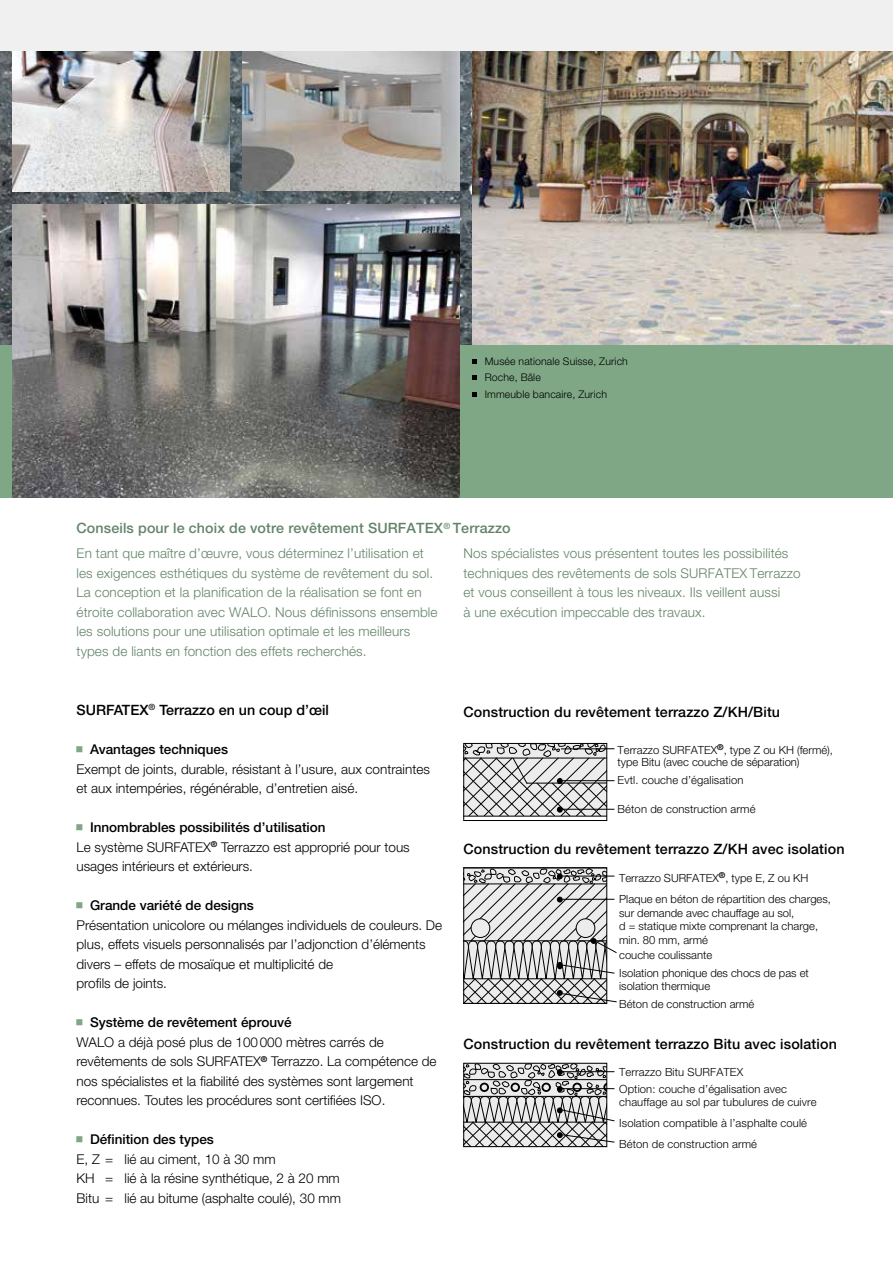
<style>
.page{position:relative;width:893px;height:1263px;background:#fff}
.page>*{position:absolute;margin:0;border:0;box-sizing:border-box;transform-origin:0 0}
.t1{font:500 14.25px "Helvetica Neue LT Std";letter-spacing:.01em;color:#000}
.t2{font:500 14.25px "Helvetica Neue LT Std";letter-spacing:.01em;color:#638469}
.t3{font:300 13.5px/19.5px "Helvetica Neue LT Std";color:#000}
.t4{font:300 13.5px/19.5px "Helvetica Neue LT Std";letter-spacing:.01em;color:#638469}
.t5{font:500 13.5px "Helvetica Neue LT Std";color:#000}
.t6{font:300 11.25px/21px "Helvetica Neue LT Std";color:#000}
.t7{font:300 10.5px/16.5px "Helvetica Neue LT Std";letter-spacing:.01em;color:#000}
.s1{font-weight:500}
</style>
<div class="page">
<div style="left:0;top:0;width:893px;height:357px;background:#f0f0f0"></div>
<div style="left:0;top:344px;width:893px;height:153px;background:#7fa785"></div>
<img style="left:1px;top:51px;width:471px;height:293px">
<img style="left:13px;top:51px;width:217px;height:140px">
<svg style="left:473px;top:359px;width:4px;height:4px"></svg>
<svg style="left:473px;top:375px;width:4px;height:5px"></svg>
<svg style="left:473px;top:392px;width:4px;height:4px"></svg>
<img style="left:472px;top:51px;width:421px;height:293px">
<img style="left:13px;top:204px;width:446px;height:293px">
<img style="left:0;top:51px;width:1px;height:293px">
<img style="left:242px;top:51px;width:217px;height:140px">
<div style="left:463px;top:743px;width:144px;height:78px;border:1px solid #000"></div>
<hr style="left:561px;top:748px;width:53px;height:1px;background:#000">
<hr style="left:562px;top:809px;width:52px;height:1px;background:#000">
<hr style="left:562px;top:780px;width:52px;height:1px;background:#000">
<svg style="left:464px;top:743px;width:143px;height:75px;background:#b7b7b8"></svg>
<hr style="left:464px;top:1003px;width:143px;height:1px;background:#000">
<svg style="left:464px;top:868px;width:153px;height:135px;background:#bcbcbd"></svg>
<svg style="left:464px;top:1063px;width:151px;height:84px;background:#ababac"></svg>
<p class="t7" style="left:485px;top:352px;width:145px">Musée nationale Suisse, Zurich<br>Roche, Bâle<br>Immeuble bancaire, Zurich</p>
<p class="t2" style="left:77px;top:520px;width:436px">Conseils pour le choix de votre revêtement SURFATEX<sup>®</sup> Terrazzo</p>
<p class="t4" style="left:77px;top:543px;width:363px">En tant que maître d’œuvre, vous déterminez l’utilisation et les exigences esthétiques du système de revêtement du sol.<br>La conception et la planification de la réalisation se font en étroite collaboration avec WALO. Nous définissons ensemble les solutions pour une utilisation optimale et les meilleurs types de liants en fonction des effets recherchés.</p>
<p class="t4" style="left:463px;top:543px;width:339px">Nos spécialistes vous présentent toutes les possibilités techniques des revêtements de sols SURFATEX Terrazzo et vous conseillent à tous les niveaux. Ils veillent aussi<br>à une exécution impeccable des travaux.</p>
<p class="t1" style="left:77px;top:701px;width:254px">SURFATEX<sup>®</sup> Terrazzo en un coup d’œil</p>
<p class="t5" style="left:90px;top:741px;width:140px">Avantages techniques</p>
<p class="t3" style="left:77px;top:759px;width:355px">Exempt de joints, durable, résistant à l’usure, aux contraintes et aux intempéries, régénérable, d’entretien aisé.</p>
<p class="t3" style="left:77px;top:817px;width:335px;text-indent:14px"><span class="s1">Innombrables possibilités d’utilisation<br></span>Le système SURFATEX<sup>®</sup> Terrazzo est approprié pour tous usages intérieurs et extérieurs.</p>
<p class="t5" style="left:90px;top:897px;width:165px">Grande variété de designs</p>
<p class="t3" style="left:77px;top:915px;width:367px">Présentation unicolore ou mélanges individuels de couleurs. De plus, effets visuels personnalisés par l’adjonction d’éléments divers – effets de mosaïque et multiplicité de<br>profils de joints.</p>
<p class="t5" style="left:90px;top:1014px;width:203px">Système de revêtement éprouvé</p>
<p class="t3" style="left:77px;top:1032px;width:362px">WALO a déjà posé plus de 100000 mètres carrés de revêtements de sols SURFATEX<sup>®</sup> Terrazzo. La compétence de nos spécialistes et la fiabilité des systèmes sont largement reconnues. Toutes les procédures sont certifiées ISO.</p>
<p class="t5" style="left:90px;top:1131px;width:125px">Définition des types</p>
<p class="t3" style="left:77px;top:1149px;width:266px">E, Z = lié au ciment, 10 à 30 mm<br>KH = lié à la résine synthétique, 2 à 20 mm<br>Bitu = lié au bitume (asphalte coulé), 30 mm</p>
<p class="t1" style="left:463px;top:704px;width:318px">Construction du revêtement terrazzo Z/KH/Bitu</p>
<p class="t6" style="left:618px;top:744px;width:217px;line-height:12px">Terrazzo SURFATEX<sup>®</sup>, type Z ou KH (fermé), type Bitu (avec couche de séparation)</p>
<p class="t6" style="left:618px;top:770px;width:127px">Evtl. couche d’égalisation</p>
<p class="t6" style="left:618px;top:798px;width:139px">Béton de construction armé</p>
<p class="t1" style="left:463px;top:840px;width:382px">Construction du revêtement terrazzo Z/KH avec isolation</p>
<p class="t6" style="left:619px;top:868px;width:213px">Terrazzo SURFATEX<sup>®</sup>, type E, Z ou KH<br>Plaque en béton de répartition des charges,</p>
<p class="t6" style="left:619px;top:906px;width:200px;line-height:13.5px">sur demande avec chauffage au sol,<br>d = statique mixte comprenant la charge, min. 80 mm, armé</p>
<p class="t6" style="left:619px;top:946px;width:191px;line-height:18px">couche coulissante<br>Isolation phonique des chocs de pas et</p>
<p class="t6" style="left:619px;top:977px;width:137px;line-height:18px">isolation thermique<br>Béton de construction armé</p>
<p class="t1" style="left:463px;top:1035px;width:375px">Construction du revêtement terrazzo Bitu avec isolation</p>
<p class="t6" style="left:619px;top:1064px;width:169px;line-height:16.5px">Terrazzo Bitu SURFATEX<br>Option: couche d’égalisation avec</p>
<p class="t6" style="left:619px;top:1092px;width:199px">chauffage au sol par tubulures de cuivre<br>Isolation compatible à l’asphalte coulé<br>Béton de construction armé</p>
</div>
